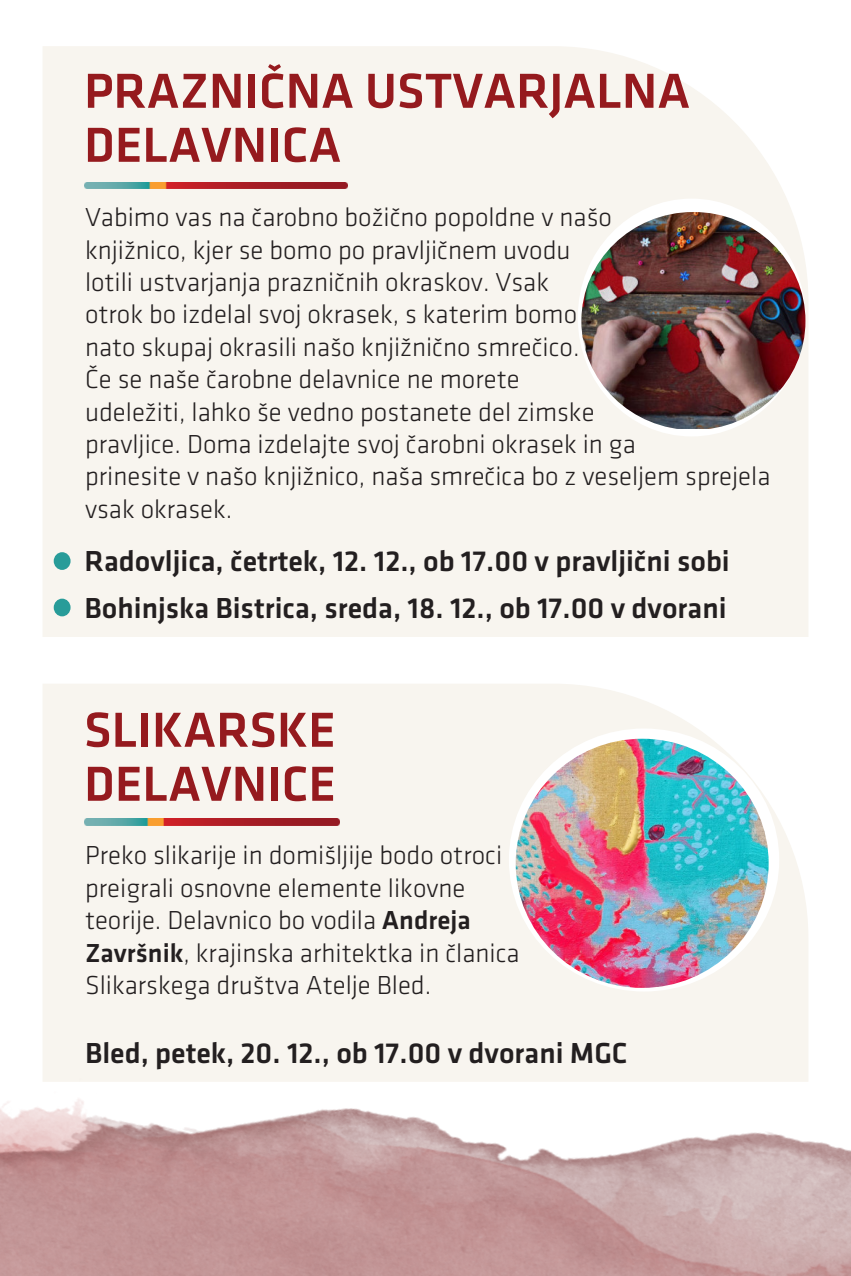
<style>
.page{position:relative;width:851px;height:1276px;background:#fff}
.page>*{position:absolute;margin:0;border:0;box-sizing:border-box;transform-origin:0 0}
.t1{font:500 51px/54px "Klavika";color:#951a1e}
.t2{font:500 30px "Klavika";color:#231f20}
.t3{font:300 27px/32.4px "Klavika";color:#231f20}
.s1{font-weight:500}
</style>
<div class="page">
<svg style="left:43px;top:684px;width:742px;height:148px;fill:#f8f5ef"></svg>
<div style="left:43px;top:46px;width:765px;height:591px;background:#f8f5ef"></div>
<div style="left:54px;top:598px;width:17px;height:18px;background:#289c99;border-radius:50%"></div>
<div style="left:577px;top:199px;width:228px;height:237px;background:#fff;border-radius:50%"></div>
<img style="left:581px;top:212px;width:224px;height:216px;border-radius:50%">
<div style="left:54px;top:552px;width:17px;height:18px;background:#289c99;border-radius:50%"></div>
<img style="left:84px;top:819px;width:255px;height:6px">
<div style="left:509px;top:728px;width:270px;height:263px;background:#fff;border-radius:50%"></div>
<img style="left:515px;top:738px;width:253px;height:250px;border-radius:50%">
<img style="left:84px;top:182px;width:264px;height:7px">
<img style="left:0;top:832px;width:850px;height:444px">
<h1 class="t1" style="left:84px;top:68px;width:607px">PRAZNIČNA USTVARJALNA<br>DELAVNICA</h1>
<p class="t3" style="left:85px;top:203px;width:686px">Vabimo vas na čarobno božično popoldne v našo<br>knjižnico, kjer se bomo po pravljičnem uvodu<br>lotili ustvarjanja prazničnih okraskov. Vsak<br>otrok bo izdelal svoj okrasek, s katerim bomo<br>nato skupaj okrasili našo knjižnično smrečico.<br>Če se naše čarobne delavnice ne morete<br>udeležiti, lahko še vedno postanete del zimske<br>pravljice. Doma izdelajte svoj čarobni okrasek in ga<br>prinesite v našo knjižnico, naša smrečica bo z veseljem sprejela vsak okrasek.</p>
<p class="t2" style="left:85px;top:548px;width:646px">Radovljica, četrtek, 12. 12., ob 17.00 v pravljični sobi</p>
<p class="t2" style="left:85px;top:595px;width:643px">Bohinjska Bistrica, sreda, 18. 12., ob 17.00 v dvorani</p>
<h1 class="t1" style="left:84px;top:707px;width:253px">SLIKARSKE<br>DELAVNICE</h1>
<p class="t3" style="left:85px;top:841px;width:436px">Preko slikarije in domišljije bodo otroci preigrali osnovne elemente likovne teorije. Delavnico bo vodila <span class="s1">Andreja Završnik</span>, krajinska arhitektka in članica Slikarskega društva Atelje Bled.</p>
<p class="t2" style="left:85px;top:1040px;width:544px">Bled, petek, 20. 12., ob 17.00 v dvorani MGC</p>
</div>
